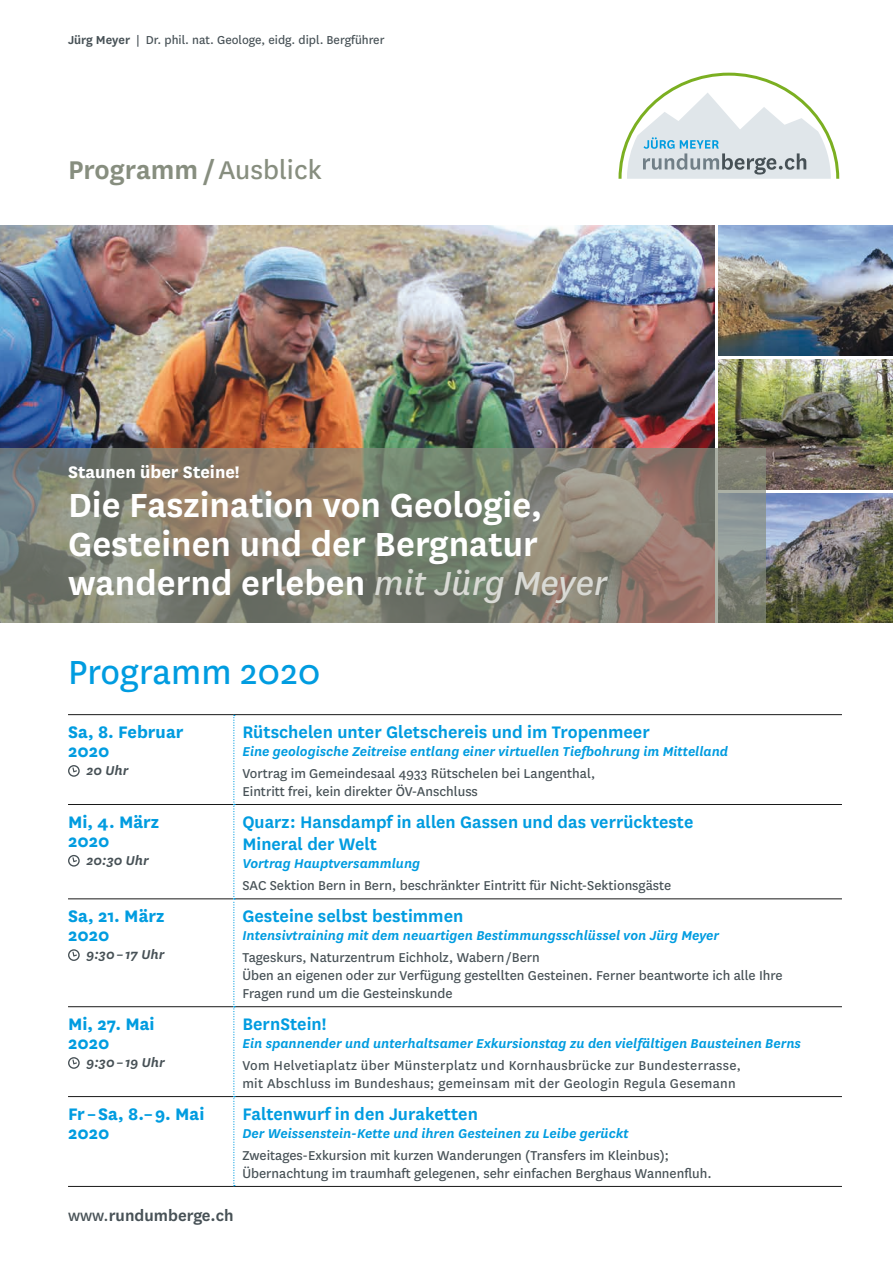
<style>
.page{position:relative;width:893px;height:1263px;background:#fff}
.page>*{position:absolute;margin:0;border:0;box-sizing:border-box;transform-origin:0 0}
.t1{font:600 39px/39px "National";color:#fff}
.t2{font:39px "National";color:#009ce0}
.t3{font:600 30px "National";color:#878e7f}
.t4{font:600 19.5px/22.5px "National";color:#009ce0}
.t5{font:700 19.5px/19.5px "National";color:#009ce0}
.t6{font:700 19.5px "National";color:#fff}
.t7{font:600 18px "National";color:#475156}
.t8{font:15px/18px "National";color:#475156}
.t9{font:italic 600 15px "National";color:#009ce0}
.t10{font:15px/18px "National";letter-spacing:.02em;color:#475156}
.t11{font:italic 600 15px "National";color:#475156}
.t12{font:13.5px "National";color:#475156}
.s1{font-weight:600}
.s2{font-weight:400}
.s3{font-weight:400;font-style:italic;color:#d9dad5}
</style>
<div class="page">
<img style="left:719px;top:225px;width:174px;height:130px">
<img style="left:719px;top:359px;width:174px;height:130px">
<img style="left:765px;top:493px;width:128px;height:130px">
<img style="left:0;top:225px;width:714px;height:224px">
<svg style="left:0;top:449px;width:765px;height:174px;background:#848173"></svg>
<hr style="left:68px;top:714px;width:166px;height:1px;background:#191919">
<hr style="left:234px;top:714px;width:608px;height:1px;background:#191919">
<hr style="left:68px;top:804px;width:165px;height:1px;background:#191919">
<hr style="left:234px;top:804px;width:608px;height:1px;background:#191919">
<hr style="left:68px;top:898px;width:165px;height:1px;background:#191919">
<hr style="left:234px;top:898px;width:608px;height:1px;background:#191919">
<hr style="left:68px;top:1006px;width:165px;height:1px;background:#191919">
<hr style="left:234px;top:1006px;width:608px;height:1px;background:#191919">
<hr style="left:68px;top:1096px;width:165px;height:1px;background:#191919">
<hr style="left:234px;top:1096px;width:608px;height:1px;background:#191919">
<hr style="left:68px;top:1186px;width:166px;height:1px;background:#191919">
<hr style="left:234px;top:1186px;width:608px;height:1px;background:#191919">
<svg style="left:233px;top:715px;width:2px;height:471px"></svg>
<div style="left:68px;top:765px;width:12px;height:12px;border:1px solid #475156;border-radius:50%"></div>
<svg style="left:72px;top:766px;width:6px;height:7px"></svg>
<div style="left:68px;top:855px;width:12px;height:11px;border:1px solid #475156;border-radius:50%"></div>
<svg style="left:72px;top:856px;width:6px;height:7px"></svg>
<div style="left:68px;top:949px;width:12px;height:12px;border:1px solid #475156;border-radius:50%"></div>
<svg style="left:72px;top:951px;width:6px;height:6px"></svg>
<div style="left:68px;top:1057px;width:12px;height:12px;border:1px solid #475156;border-radius:50%"></div>
<svg style="left:72px;top:1058px;width:6px;height:7px"></svg>
<svg style="left:618px;top:73px;width:221px;height:106px"></svg>
<p class="t12" style="left:68px;top:31px;width:318px"><span class="s1">Jürg Meyer</span> | Dr. phil. nat. Geologe, eidg. dipl. Bergführer</p>
<h2 class="t3" style="left:68px;top:149px;width:255px">Programm / <span class="s2">Ausblick</span></h2>
<h3 class="t6" style="left:68px;top:458px;width:173px">Staunen über Steine!</h3>
<h1 class="t1" style="left:68px;top:483px;width:541px">Die Faszination von Geologie,<br>Gesteinen und der Bergnatur wandernd erleben <span class="s3">mit Jürg Meyer</span></h1>
<h1 class="t2" style="left:68px;top:646px;width:254px">Programm 2020</h1>
<h3 class="t5" style="left:68px;top:721px;width:117px">Sa, 8. Februar<br>2020</h3>
<p class="t11" style="left:86px;top:760px;width:44px">20 Uhr</p>
<h3 class="t5" style="left:68px;top:810px;width:93px">Mi, 4. März<br>2020</h3>
<p class="t11" style="left:86px;top:850px;width:64px">20:30 Uhr</p>
<h3 class="t5" style="left:68px;top:905px;width:98px">Sa, 21. März<br>2020</h3>
<p class="t11" style="left:86px;top:945px;width:79px">9:30 – 17 Uhr</p>
<h3 class="t5" style="left:68px;top:1013px;width:88px">Mi, 27. Mai<br>2020</h3>
<p class="t11" style="left:86px;top:1053px;width:80px">9:30 – 19 Uhr</p>
<h3 class="t4" style="left:242px;top:719px;width:409px">Rütschelen unter Gletschereis und im Tropenmeer</h3>
<p class="t9" style="left:242px;top:741px;width:487px">Eine geologische Zeitreise entlang einer virtuellen Tiefbohrung im Mittelland</p>
<p class="t8" style="left:242px;top:764px;width:354px">Vortrag im Gemeindesaal 4933 Rütschelen bei Langenthal,<br>Eintritt frei, kein direkter ÖV-Anschluss</p>
<h3 class="t4" style="left:242px;top:809px;width:452px">Quarz: Hansdampf in allen Gassen und das verrückteste<br>Mineral der Welt</h3>
<p class="t9" style="left:242px;top:853px;width:179px">Vortrag Hauptversammlung</p>
<p class="t8" style="left:242px;top:876px;width:431px">SAC Sektion Bern in Bern, beschränkter Eintritt für Nicht-Sektionsgäste</p>
<h3 class="t4" style="left:242px;top:903px;width:223px">Gesteine selbst bestimmen</h3>
<p class="t9" style="left:242px;top:925px;width:478px">Intensivtraining mit dem neuartigen Bestimmungsschlüssel von Jürg Meyer</p>
<p class="t8" style="left:242px;top:948px;width:542px">Tageskurs, Naturzentrum Eichholz, Wabern /Bern<br>Üben an eigenen oder zur Verfügung gestellten Gesteinen. Ferner beantworte ich alle Ihre<br>Fragen rund um die Gesteinskunde</p>
<h3 class="t4" style="left:242px;top:1011px;width:86px">BernStein!</h3>
<p class="t9" style="left:242px;top:1033px;width:560px">Ein spannender und unterhaltsamer Exkursionstag zu den vielfältigen Bausteinen Berns</p>
<p class="t10" style="left:242px;top:1056px;width:500px">Vom Helvetiaplatz über Münsterplatz und Kornhausbrücke zur Bundesterrasse, mit Abschluss im Bundeshaus; gemeinsam mit der Geologin Regula Gesemann</p>
<h3 class="t5" style="left:68px;top:1102px;width:138px">Fr – Sa, 8. – 9. Mai<br>2020</h3>
<h3 class="t4" style="left:242px;top:1101px;width:237px">Faltenwurf in den Juraketten</h3>
<p class="t9" style="left:242px;top:1123px;width:388px">Der Weissenstein-Kette und ihren Gesteinen zu Leibe gerückt</p>
<p class="t8" style="left:242px;top:1145px;width:471px">Zweitages-Exkursion mit kurzen Wanderungen (Transfers im Kleinbus);<br>Übernachtung im traumhaft gelegenen, sehr einfachen Berghaus Wannenfluh.</p>
<p class="t7" style="left:68px;top:1203px;width:167px"><span class="s2">www.</span>rundumberge.ch</p>
</div>
